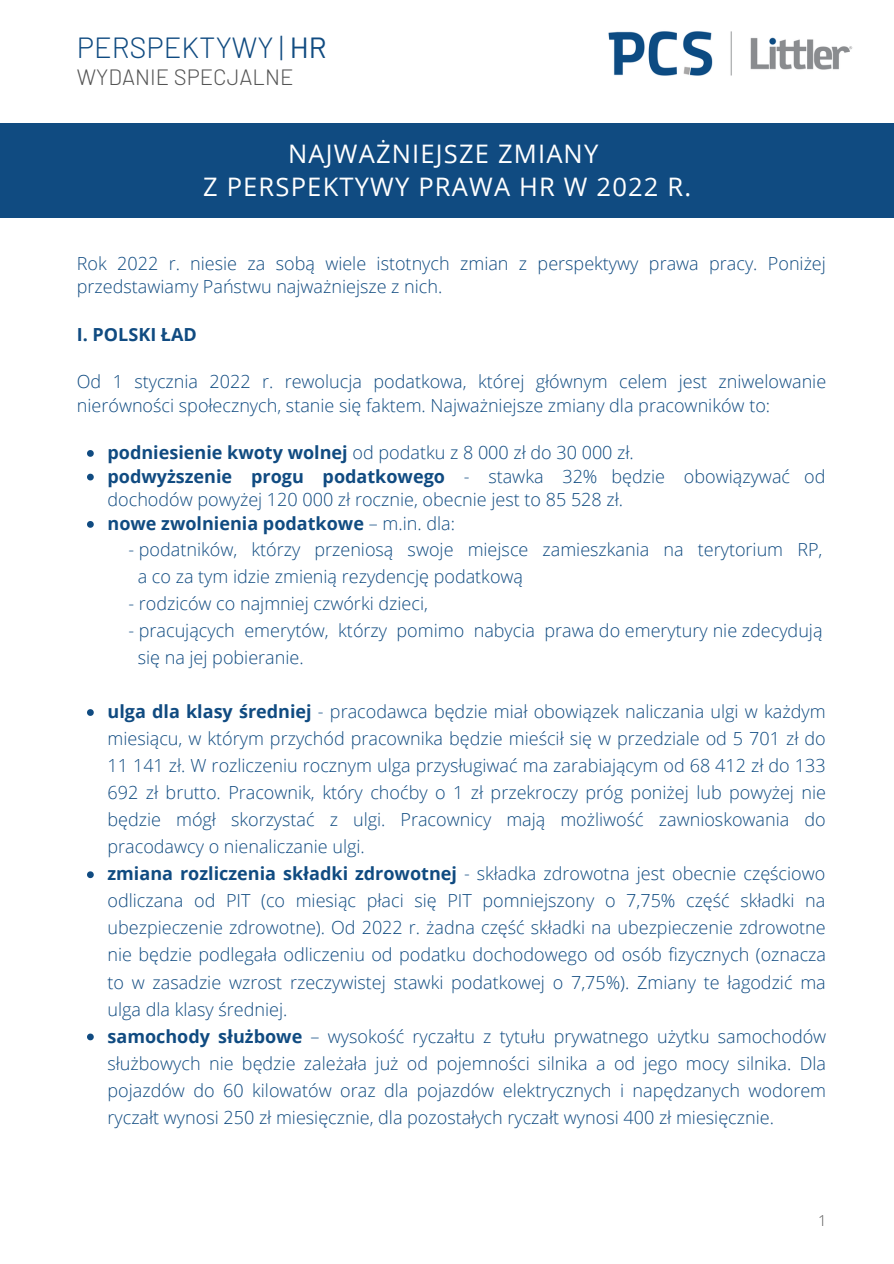
<style>
.page{position:relative;width:894px;height:1264px;background:#fff}
.page>*{position:absolute;margin:0;border:0;box-sizing:border-box;transform-origin:0 0}
.t1{font:300 29.1px "Barlow";color:#104b81}
.t2{font:25.5px "Open Sans";letter-spacing:.045em;color:#fff}
.t3{font:300 22.05px "Barlow";color:#545454}
.t4{font:300 18px/27px "Open Sans";color:#104b81}
.t5{font:700 18px "Open Sans";color:#104b81}
.t6{font:300 15px "Open Sans";color:#545454}
.s1{font-weight:400}
.s2{font-weight:700}
.s3{font-weight:300}
</style>
<div class="page">
<svg style="left:87px;top:450px;width:7px;height:7px"></svg>
<svg style="left:87px;top:473px;width:7px;height:7px"></svg>
<svg style="left:87px;top:521px;width:7px;height:7px"></svg>
<svg style="left:87px;top:709px;width:7px;height:7px"></svg>
<svg style="left:87px;top:871px;width:7px;height:7px"></svg>
<svg style="left:87px;top:1033px;width:7px;height:7px"></svg>
<div style="left:0;top:123px;width:893px;height:95px;background:#104b81"></div>
<img style="left:608px;top:31px;width:245px;height:45px">
<p class="t1" style="left:77px;top:28px;width:251px">PERSPEKTYWY | <span class="s1">HR</span></p>
<p class="t3" style="left:77px;top:63px;width:218px">WYDANIE SPECJALNE</p>
<p class="t2" style="left:288px;top:135px;width:311px">NAJWAŻNIEJSZE ZMIANY</p>
<p class="t2" style="left:203px;top:169px;width:489px">Z PERSPEKTYWY PRAWA HR W 2022 R.</p>
<p class="t4" style="left:77px;top:251px;width:750px;line-height:23.7px">Rok 2022 r. niesie za sobą wiele istotnych zmian z perspektywy prawa pracy. Poniżej przedstawiamy Państwu najważniejsze z nich.</p>
<p class="t5" style="left:77px;top:321px;width:121px">I. POLSKI ŁAD</p>
<p class="t4" style="left:77px;top:369px;width:750px;line-height:23.7px">Od 1 stycznia 2022 r. rewolucja podatkowa, której głównym celem jest zniwelowanie nierówności społecznych, stanie się faktem. Najważniejsze zmiany dla pracowników to:</p>
<p class="t4" style="left:107px;top:438px;width:527px"><span class="s2">podniesienie kwoty wolnej</span> od podatku z 8 000 zł do 30 000 zł.</p>
<p class="t4" style="left:107px;top:464px;width:719px;line-height:23.7px"><span class="s2">podwyższenie progu podatkowego</span> - stawka 32% będzie obowiązywać od dochodów powyżej 120 000 zł rocznie, obecnie jest to 85 528 zł.</p>
<p class="t5" style="left:107px;top:511px;width:349px">nowe zwolnienia podatkowe <span class="s3">– m.in. dla:</span></p>
<p class="t4" style="left:128px;top:535px;width:695px">- podatników, którzy przeniosą swoje miejsce zamieszkania na terytorium RP,</p>
<p class="t4" style="left:138px;top:562px;width:387px">a co za tym idzie zmienią rezydencję podatkową</p>
<p class="t4" style="left:128px;top:589px;width:301px">- rodziców co najmniej czwórki dzieci,</p>
<p class="t4" style="left:128px;top:616px;width:695px">- pracujących emerytów, którzy pomimo nabycia prawa do emerytury nie zdecydują</p>
<p class="t4" style="left:138px;top:643px;width:167px">się na jej pobieranie.</p>
<p class="t4" style="left:107px;top:697px;width:720px;text-align:justify"><span class="s2">ulga dla klasy średniej</span> - pracodawca będzie miał obowiązek naliczania ulgi w każdym miesiącu, w którym przychód pracownika będzie mieścił się w przedziale od 5 701 zł do 11 141 zł. W rozliczeniu rocznym ulga przysługiwać ma zarabiającym od 68 412 zł do 133<br>692 zł brutto. Pracownik, który choćby o 1 zł przekroczy próg poniżej lub powyżej nie będzie mógł skorzystać z ulgi. Pracownicy mają możliwość zawnioskowania do pracodawcy o nienaliczanie ulgi.</p>
<p class="t4" style="left:107px;top:859px;width:720px;text-align:justify"><span class="s2">zmiana rozliczenia składki zdrowotnej</span> - składka zdrowotna jest obecnie częściowo odliczana od PIT (co miesiąc płaci się PIT pomniejszony o 7,75% część składki na ubezpieczenie zdrowotne). Od 2022 r. żadna część składki na ubezpieczenie zdrowotne nie będzie podlegała odliczeniu od podatku dochodowego od osób fizycznych (oznacza to w zasadzie wzrost rzeczywistej stawki podatkowej o 7,75%). Zmiany te łagodzić ma ulga dla klasy średniej.</p>
<p class="t4" style="left:107px;top:1022px;width:720px;text-align:justify"><span class="s2">samochody służbowe</span> – wysokość ryczałtu z tytułu prywatnego użytku samochodów służbowych nie będzie zależała już od pojemności silnika a od jego mocy silnika. Dla pojazdów do 60 kilowatów oraz dla pojazdów elektrycznych i napędzanych wodorem ryczałt wynosi 250 zł miesięcznie, dla pozostałych ryczałt wynosi 400 zł miesięcznie.</p>
<p class="t6" style="left:817px;top:1210px;width:10px">1</p>
</div>
